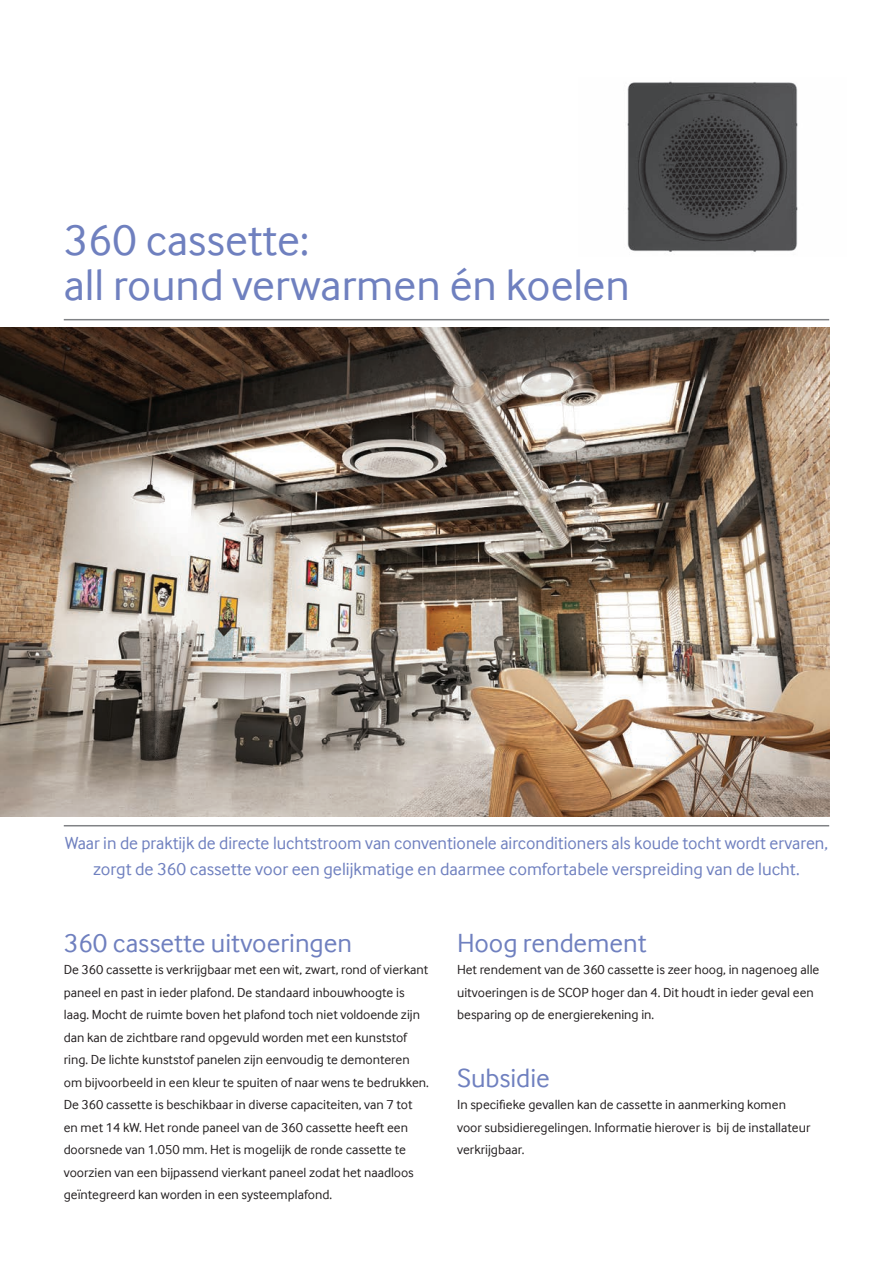
<style>
.page{position:relative;width:893px;height:1263px;background:#fff}
.page>*{position:absolute;margin:0;border:0;box-sizing:border-box;transform-origin:0 0}
.t1{font:45px/45px "Samsung Inter Face";color:#6f80bf}
.t2{font:27px "Samsung Inter Face";color:#6f80bf}
.t3{font:18px/25.5px "Samsung Inter Face";color:#6f80bf;text-align:center}
.t4{font:13.5px/22.5px "Samsung Inter Face";color:#231f20}
</style>
<div class="page">
<hr style="left:64px;top:825px;width:765px;height:1px;background:#808285">
<hr style="left:64px;top:319px;width:765px;height:1px;background:#808285">
<img style="left:627px;top:81px;width:171px;height:171px">
<img style="left:0;top:327px;width:829px;height:489px">
<h1 class="t1" style="left:64px;top:217px;width:567px">360 cassette:<br>all round verwarmen én koelen</h1>
<h3 class="t3" style="left:65px;top:830px;width:764px">Waar in de praktijk de directe luchtstroom van conventionele airconditioners als koude tocht wordt ervaren, zorgt de 360 cassette voor een gelijkmatige en daarmee comfortabele verspreiding van de lucht.</h3>
<h2 class="t2" style="left:64px;top:927px;width:290px">360 cassette uitvoeringen</h2>
<p class="t4" style="left:64px;top:958px;width:367px">De 360 cassette is verkrijgbaar met een wit, zwart, rond of vierkant paneel en past in ieder plafond. De standaard inbouwhoogte is laag. Mocht de ruimte boven het plafond toch niet voldoende zijn dan kan de zichtbare rand opgevuld worden met een kunststof ring. De lichte kunststof panelen zijn eenvoudig te demonteren om bijvoorbeeld in een kleur te spuiten of naar wens te bedrukken.<br>De 360 cassette is beschikbaar in diverse capaciteiten, van 7 tot en met 14 kW. Het ronde paneel van de 360 cassette heeft een doorsnede van 1.050 mm. Het is mogelijk de ronde cassette te voorzien van een bijpassend vierkant paneel zodat het naadloos geïntegreerd kan worden in een systeemplafond.</p>
<h2 class="t2" style="left:457px;top:927px;width:191px">Hoog rendement</h2>
<p class="t4" style="left:457px;top:958px;width:364px">Het rendement van de 360 cassette is zeer hoog, in nagenoeg alle uitvoeringen is de SCOP hoger dan 4. Dit houdt in ieder geval een besparing op de energierekening in.</p>
<h2 class="t2" style="left:457px;top:1062px;width:94px">Subsidie</h2>
<p class="t4" style="left:457px;top:1093px;width:355px">In specifieke gevallen kan de cassette in aanmerking komen voor subsidieregelingen. Informatie hierover is bij de installateur verkrijgbaar.</p>
</div>
